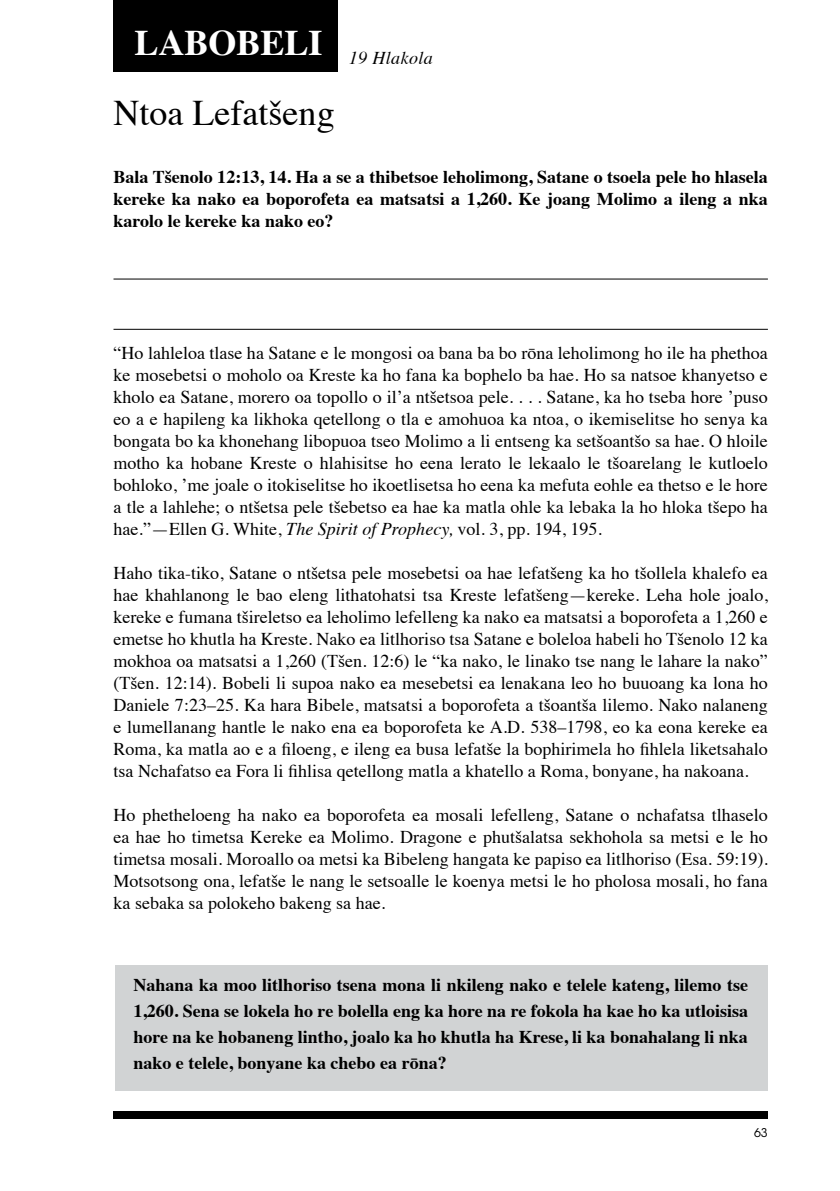
<style>
.page{position:relative;width:840px;height:1191px;background:#fff}
.page>*{position:absolute;margin:0;border:0;box-sizing:border-box;transform-origin:0 0}
.t1{font:36px "Times";color:#000}
.t2{font:700 36px "Times";color:#fff}
.t3{font:18px/22px "Times";color:#000;text-align:justify}
.t4{font:700 18px/26px "Times";color:#000;text-align:justify}
.t5{font:italic 18px "Times";letter-spacing:.02em;color:#000}
.t6{font:12px "ITC Avant Garde Std";color:#000}
.s1{font-style:italic}
</style>
<div class="page">
<div style="left:113px;top:1111px;width:654px;height:8px;background:#000"></div>
<div style="left:115px;top:965px;width:652px;height:125px;background:#d1d3d4"></div>
<div style="left:113px;top:0;width:225px;height:71px;background:#000"></div>
<hr style="left:113px;top:329px;width:654px;height:1px;background:#000">
<hr style="left:113px;top:278px;width:654px;height:1px;background:#000">
<h1 class="t2" style="left:134px;top:8px;width:190px">LABOBELI</h1>
<p class="t5" style="left:349px;top:42px;width:85px">19 Hlakola</p>
<h1 class="t1" style="left:113px;top:80px;width:222px">Ntoa Lefatšeng</h1>
<p class="t4" style="left:113px;top:164px;width:655px;line-height:22px">Bala Tšenolo 12:13, 14. Ha a se a thibetsoe leholimong, Satane o tsoela pele ho hlasela kereke ka nako ea boporofeta ea matsatsi a 1,260. Ke joang Molimo a ileng a nka karolo le kereke ka nako eo?</p>
<p class="t3" style="left:113px;top:341px;width:655px">“Ho lahleloa tlase ha Satane e le mongosi oa bana ba bo rōna leholimong ho ile ha phethoa ke mosebetsi o moholo oa Kreste ka ho fana ka bophelo ba hae. Ho sa natsoe khanyetso e kholo ea Satane, morero oa topollo o il’a ntšetsoa pele. . . . Satane, ka ho tseba hore ’puso eo a e hapileng ka likhoka qetellong o tla e amohuoa ka ntoa, o ikemiselitse ho senya ka bongata bo ka khonehang libopuoa tseo Molimo a li entseng ka setšoantšo sa hae. O hloile motho ka hobane Kreste o hlahisitse ho eena lerato le lekaalo le tšoarelang le kutloelo bohloko, ’me joale o itokiselitse ho ikoetlisetsa ho eena ka mefuta eohle ea thetso e le hore a tle a lahlehe; o ntšetsa pele tšebetso ea hae ka matla ohle ka lebaka la ho hloka tšepo ha hae.”—Ellen G. White, <span class="s1">The Spirit of Prophecy,</span> vol. 3, pp. 194, 195.</p>
<p class="t3" style="left:113px;top:561px;width:655px">Haho tika-tiko, Satane o ntšetsa pele mosebetsi oa hae lefatšeng ka ho tšollela khalefo ea hae khahlanong le bao eleng lithatohatsi tsa Kreste lefatšeng—kereke. Leha hole joalo, kereke e fumana tšireletso ea leholimo lefelleng ka nako ea matsatsi a boporofeta a 1,260 e emetse ho khutla ha Kreste. Nako ea litlhoriso tsa Satane e boleloa habeli ho Tšenolo 12 ka mokhoa oa matsatsi a 1,260 (Tšen. 12:6) le “ka nako, le linako tse nang le lahare la nako” (Tšen. 12:14). Bobeli li supoa nako ea mesebetsi ea lenakana leo ho buuoang ka lona ho Daniele 7:23–25. Ka hara Bibele, matsatsi a boporofeta a tšoantša lilemo. Nako nalaneng e lumellanang hantle le nako ena ea boporofeta ke A.D. 538–1798, eo ka eona kereke ea Roma, ka matla ao e a filoeng, e ileng ea busa lefatše la bophirimela ho fihlela liketsahalo tsa Nchafatso ea Fora li fihlisa qetellong matla a khatello a Roma, bonyane, ha nakoana.</p>
<p class="t3" style="left:113px;top:803px;width:655px">Ho phetheloeng ha nako ea boporofeta ea mosali lefelleng, Satane o nchafatsa tlhaselo ea hae ho timetsa Kereke ea Molimo. Dragone e phutšalatsa sekhohola sa metsi e le ho timetsa mosali. Moroallo oa metsi ka Bibeleng hangata ke papiso ea litlhoriso (Esa. 59:19).<br>Motsotsong ona, lefatše le nang le setsoalle le koenya metsi le ho pholosa mosali, ho fana ka sebaka sa polokeho bakeng sa hae.</p>
<p class="t4" style="left:133px;top:969px;width:616px">Nahana ka moo litlhoriso tsena mona li nkileng nako e telele kateng, lilemo tse 1,260. Sena se lokela ho re bolella eng ka hore na re fokola ha kae ho ka utloisisa hore na ke hobaneng lintho, joalo ka ho khutla ha Krese, li ka bonahalang li nka nako e telele, bonyane ka chebo ea rōna?</p>
<p class="t6" style="left:753px;top:1125px;width:15px">63</p>
</div>
